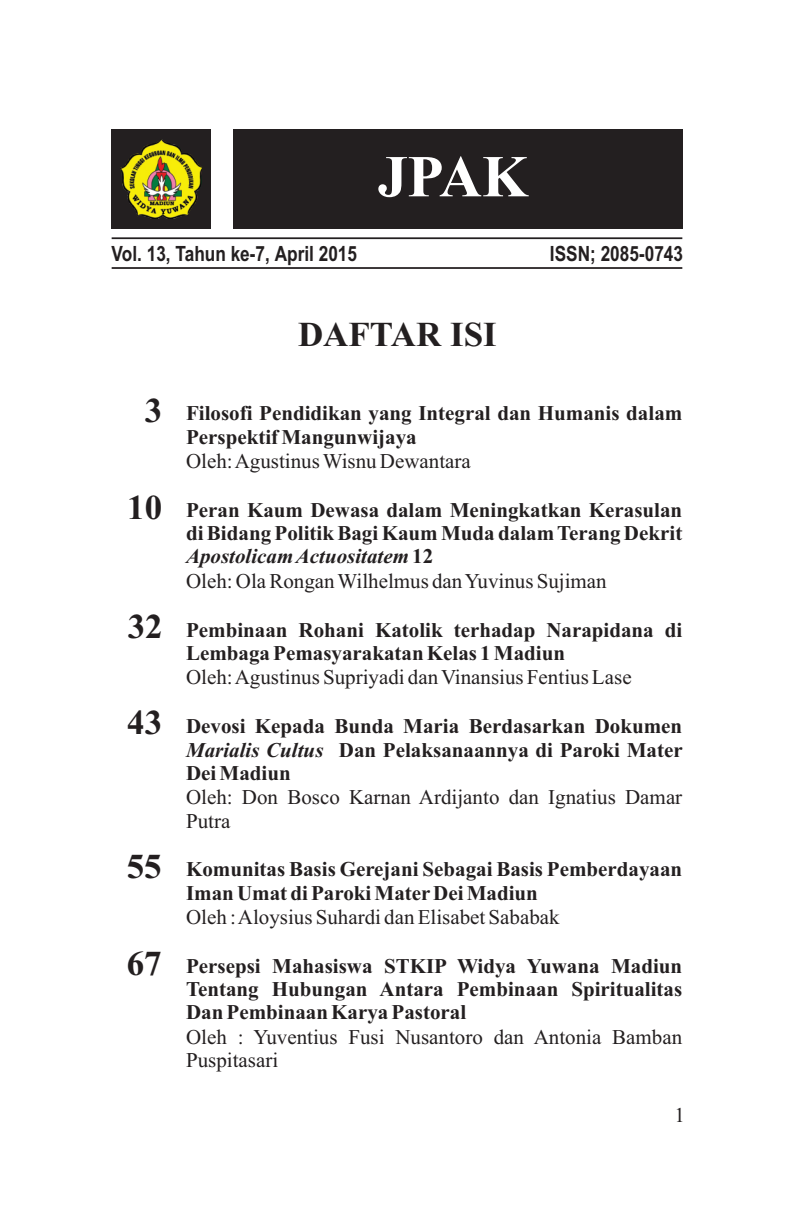
<style>
.page{position:relative;width:794px;height:1216px;background:#fff}
.page>*{position:absolute;margin:0;border:0;box-sizing:border-box;transform-origin:0 0}
.t1{font:700 59.32px "Times New Roman";color:#fff}
.t2{font:700 35px "Times New Roman";color:#231f20}
.t3{font:700 21px/23.3px "Times New Roman";color:#231f20}
.t4{font:21px/23.3px "Times New Roman";color:#231f20}
.t5{font:700 21px "Arial Narrow";color:#231f20}
.s1{font-style:italic}
.s2{font-weight:400}
</style>
<div class="page">
<div style="left:112px;top:129px;width:99px;height:99px;background:#231f20"></div>
<div style="left:233px;top:129px;width:449px;height:99px;background:#231f20"></div>
<img style="left:121px;top:139px;width:81px;height:80px">
<hr style="left:112px;top:237px;width:570px;height:2px;background:#231f20">
<hr style="left:112px;top:267px;width:570px;height:2px;background:#231f20">
<p class="t5" style="left:112px;top:246px;width:247px">Vol. 13, Tahun ke-7, April 2015</p>
<h1 class="t1" style="left:378px;top:156px;width:152px">JPAK</h1>
<p class="t5" style="left:550px;top:246px;width:135px">ISSN; 2085-0743</p>
<h2 class="t2" style="left:298px;top:322px;width:200px">DAFTAR ISI</h2>
<h2 class="t2" style="left:145px;top:398px;width:19px">3</h2>
<h2 class="t2" style="left:127px;top:495px;width:36px">10</h2>
<h2 class="t2" style="left:128px;top:614px;width:36px">32</h2>
<h2 class="t2" style="left:127px;top:710px;width:36px">43</h2>
<h2 class="t2" style="left:127px;top:854px;width:36px">55</h2>
<h2 class="t2" style="left:127px;top:951px;width:36px">67</h2>
<p class="t3" style="left:186px;top:404px;width:498px">Filosofi Pendidikan yang Integral dan Humanis dalam<br>Perspektif Mangunwijaya</p>
<p class="t4" style="left:186px;top:451px;width:286px">Oleh: Agustinus Wisnu Dewantara</p>
<p class="t3" style="left:186px;top:500px;width:498px">Peran Kaum Dewasa dalam Meningkatkan Kerasulan di Bidang Politik Bagi Kaum Muda dalam Terang Dekrit <span class="s1">Apostolicam Actuositatem</span> 12<br><span class="s2">Oleh: Ola Rongan Wilhelmus dan Yuvinus Sujiman</span></p>
<p class="t3" style="left:186px;top:620px;width:498px">Pembinaan Rohani Katolik terhadap Narapidana di<br>Lembaga Pemasyarakatan Kelas 1 Madiun</p>
<p class="t4" style="left:186px;top:667px;width:447px">Oleh: Agustinus Supriyadi dan Vinansius Fentius Lase</p>
<p class="t3" style="left:186px;top:716px;width:498px;text-align:justify">Devosi Kepada Bunda Maria Berdasarkan Dokumen <span class="s1">Marialis Cultus</span> Dan Pelaksanaannya di Paroki Mater Dei Madiun</p>
<p class="t4" style="left:186px;top:787px;width:498px">Oleh: Don Bosco Karnan Ardijanto dan Ignatius Damar<br>Putra</p>
<p class="t3" style="left:186px;top:859px;width:498px">Komunitas Basis Gerejani Sebagai Basis Pemberdayaan<br>Iman Umat di Paroki MaterDei Madiun</p>
<p class="t4" style="left:186px;top:907px;width:375px">Oleh : Aloysius Suhardi dan Elisabet Sababak</p>
<p class="t3" style="left:186px;top:956px;width:498px;text-align:justify">Persepsi Mahasiswa STKIP Widya Yuwana Madiun Tentang Hubungan Antara Pembinaan Spiritualitas Dan Pembinaan Karya Pastoral</p>
<p class="t4" style="left:186px;top:1027px;width:498px">Oleh : Yuventius Fusi Nusantoro dan Antonia Bamban<br>Puspitasari</p>
<p class="t4" style="left:674px;top:1104px;width:12px">1</p>
</div>
